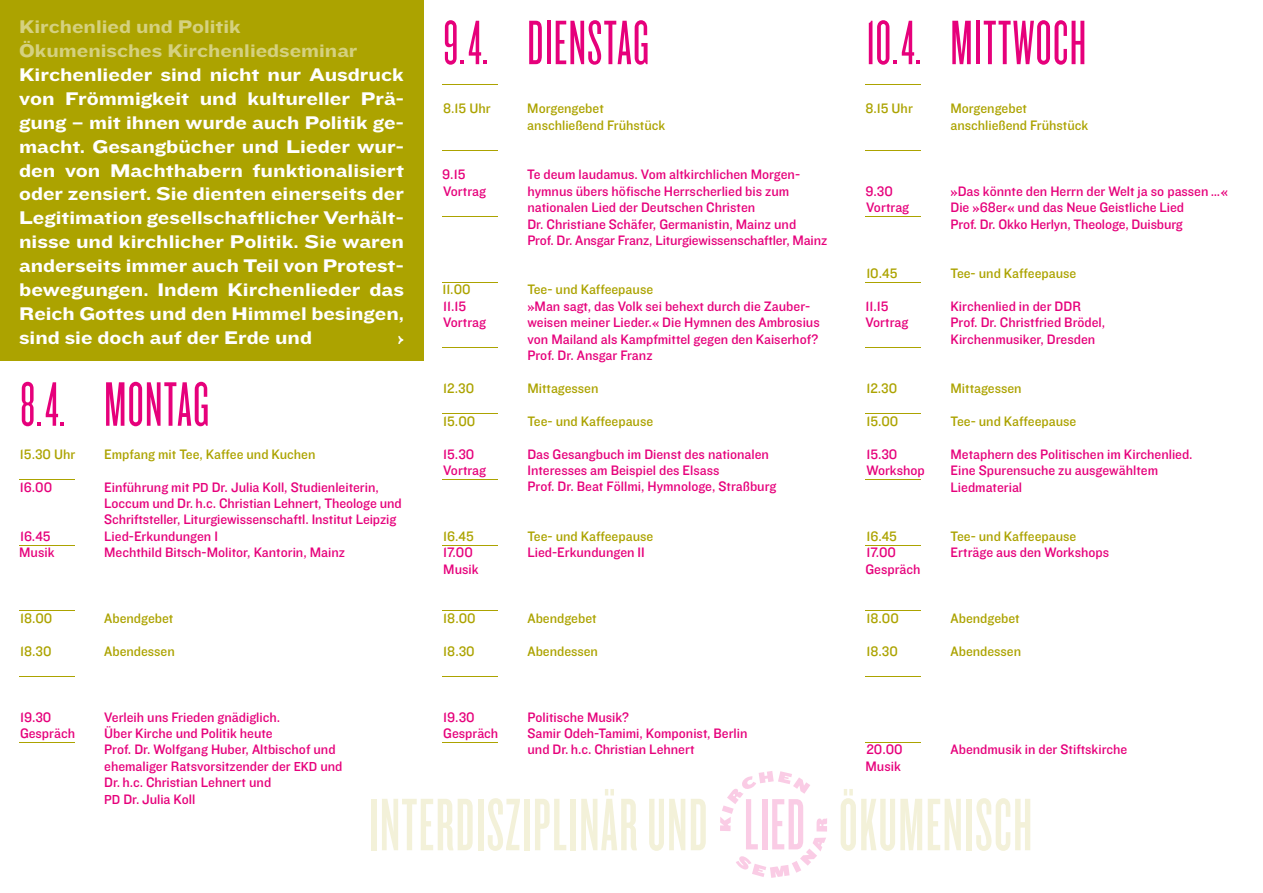
<style>
.page{position:relative;width:1263px;height:893px;background:#fff}
.page>*{position:absolute;margin:0;border:0;box-sizing:border-box;transform-origin:0 0}
.t1{font:77.25px "Knockout HTF46 Flyweight";letter-spacing:.02em;color:#f3f1d9}
.t2{font:65.25px "Knockout HTF26 Junior Flyweight";letter-spacing:.02em;color:#e6007b}
.t3{font:19.05px/23.9px "Knockout HTF53 Heviweight";color:#fff;text-align:justify}
.t4{font:19.05px/23.9px "Knockout HTF53 Heviweight";color:#d5d180}
.t5{font:14.25px/16.5px "Knockout HTF31 Junior Middlewt";color:#e6007b}
.t6{font:14.25px/16.5px "Knockout HTF31 Junior Middlewt";color:#aca300}
.s1{font-size:40.5px}
.s2{font-size:13.5px}
</style>
<div class="page">
<hr style="left:442px;top:479px;width:55px;height:1px;background:#aca300">
<hr style="left:865px;top:479px;width:56px;height:1px;background:#aca300">
<hr style="left:19px;top:479px;width:55px;height:1px;background:#aca300">
<hr style="left:442px;top:413px;width:55px;height:1px;background:#aca300">
<hr style="left:865px;top:413px;width:56px;height:1px;background:#aca300">
<hr style="left:442px;top:348px;width:55px;height:1px;background:#aca300">
<hr style="left:865px;top:348px;width:56px;height:1px;background:#aca300">
<hr style="left:442px;top:282px;width:55px;height:1px;background:#aca300">
<hr style="left:865px;top:282px;width:56px;height:1px;background:#aca300">
<hr style="left:442px;top:216px;width:55px;height:1px;background:#aca300">
<hr style="left:865px;top:216px;width:56px;height:1px;background:#aca300">
<hr style="left:442px;top:150px;width:55px;height:1px;background:#aca300">
<hr style="left:865px;top:150px;width:56px;height:1px;background:#aca300">
<hr style="left:442px;top:85px;width:55px;height:1px;background:#aca300">
<hr style="left:865px;top:85px;width:56px;height:1px;background:#aca300">
<hr style="left:442px;top:545px;width:55px;height:1px;background:#aca300">
<hr style="left:865px;top:545px;width:56px;height:1px;background:#aca300">
<hr style="left:19px;top:545px;width:55px;height:1px;background:#aca300">
<hr style="left:442px;top:611px;width:55px;height:1px;background:#aca300">
<hr style="left:865px;top:611px;width:56px;height:1px;background:#aca300">
<hr style="left:19px;top:611px;width:55px;height:1px;background:#aca300">
<hr style="left:442px;top:676px;width:55px;height:1px;background:#aca300">
<hr style="left:865px;top:676px;width:56px;height:1px;background:#aca300">
<hr style="left:19px;top:676px;width:55px;height:1px;background:#aca300">
<hr style="left:442px;top:742px;width:55px;height:1px;background:#aca300">
<hr style="left:865px;top:742px;width:56px;height:1px;background:#aca300">
<hr style="left:19px;top:742px;width:55px;height:1px;background:#aca300">
<div style="left:0;top:0;width:423px;height:360px;background:#aca300"></div>
<svg style="left:720px;top:771px;width:107px;height:107px"></svg>
<h3 class="t4" style="left:19px;top:15px;width:340px">Kirchenlied und Politik<br>Ökumenisches Kirchenliedseminar</h3>
<p class="t3" style="left:19px;top:63px;width:386px">Kirchenlieder sind nicht nur Ausdruck von Frömmigkeit und kultureller Prä&shy;gung – mit ihnen wurde auch Politik ge&shy;macht. Gesangbücher und Lieder wur&shy;den von Machthabern funktionalisiert oder zensiert. Sie dienten einerseits der Legitimation gesellschaftlicher Verhält&shy;nisse und kirchlicher Politik. Sie waren anderseits immer auch Teil von Protest&shy;bewegungen. Indem Kirchenlieder das Reich Gottes und den Himmel besingen, sind sie doch auf der Erde und</p>
<h3 class="t3" style="left:397px;top:326px;width:8px">›</h3>
<h2 class="t2" style="left:20px;top:372px;width:191px">8<span class="s1">.</span>4<span class="s1">.</span> MONTAG</h2>
<p class="t6" style="left:20px;top:446px;width:57px">15.30 Uhr</p>
<p class="t6" style="left:104px;top:446px;width:213px">Empfang mit Tee, Kaffee und Kuchen</p>
<p class="t5" style="left:20px;top:479px;width:34px">16.00</p>
<p class="t5" style="left:104px;top:479px;width:299px">Einführung mit <span class="s2">PD</span> Dr. Julia Koll, Studienleiterin,<br>Loccum und Dr. h.c. Christian Lehnert, Theologe und<br>Schriftsteller, Liturgiewissenschaftl. Institut Leipzig</p>
<p class="t5" style="left:20px;top:528px;width:32px">16.45</p>
<p class="t5" style="left:104px;top:528px;width:115px">Lied-Erkundungen I</p>
<p class="t5" style="left:19px;top:545px;width:37px">Musik</p>
<p class="t5" style="left:104px;top:545px;width:242px">Mechthild Bitsch-Molitor, Kantorin, Mainz</p>
<p class="t6" style="left:20px;top:610px;width:34px">18.00</p>
<p class="t6" style="left:104px;top:610px;width:71px">Abendgebet</p>
<p class="t6" style="left:20px;top:643px;width:33px">18.30</p>
<p class="t6" style="left:104px;top:643px;width:72px">Abendessen</p>
<h2 class="t2" style="left:443px;top:11px;width:207px">9<span class="s1">.</span>4<span class="s1">.</span> DIENSTAG</h2>
<h2 class="t2" style="left:866px;top:11px;width:221px">10<span class="s1">.</span>4<span class="s1">.</span> MITTWOCH</h2>
<p class="t6" style="left:443px;top:101px;width:49px">8.15 Uhr</p>
<p class="t6" style="left:527px;top:101px;width:139px">Morgengebet anschließend Frühstück</p>
<p class="t5" style="left:442px;top:167px;width:25px">9.15</p>
<p class="t5" style="left:527px;top:167px;width:274px">Te deum laudamus. Vom altkirchlichen Morgen-</p>
<p class="t5" style="left:443px;top:183px;width:44px">Vortrag</p>
<p class="t5" style="left:527px;top:183px;width:301px">hymnus übers höfische Herrscherlied bis zum nationalen Lied der Deutschen Christen<br>Dr. Christiane Schäfer, Germanistin, Mainz und<br>Prof. Dr. Ansgar Franz, Liturgiewissenschaftler, Mainz</p>
<p class="t6" style="left:442px;top:282px;width:30px">11.00</p>
<p class="t6" style="left:527px;top:282px;width:127px">Tee- und Kaffeepause</p>
<p class="t5" style="left:443px;top:298px;width:25px">11.15</p>
<p class="t5" style="left:527px;top:298px;width:284px">»Man sagt, das Volk sei behext durch die Zauber-</p>
<p class="t5" style="left:443px;top:315px;width:44px">Vortrag</p>
<p class="t5" style="left:527px;top:315px;width:294px;text-align:justify">weisen meiner Lieder.« Die Hymnen des Ambrosius von Mailand als Kampfmittel gegen den Kaiserhof?<br>Prof. Dr. Ansgar Franz</p>
<p class="t6" style="left:443px;top:380px;width:32px">12.30</p>
<p class="t6" style="left:527px;top:380px;width:73px">Mittagessen</p>
<p class="t6" style="left:443px;top:413px;width:34px">15.00</p>
<p class="t6" style="left:527px;top:413px;width:127px">Tee- und Kaffeepause</p>
<p class="t5" style="left:443px;top:446px;width:33px">15.30</p>
<p class="t5" style="left:527px;top:446px;width:243px">Das Gesangbuch im Dienst des nationalen</p>
<p class="t5" style="left:443px;top:462px;width:44px">Vortrag</p>
<p class="t5" style="left:527px;top:462px;width:250px">Interesses am Beispiel des Elsass<br>Prof. Dr. Beat Föllmi, Hymnologe, Straßburg</p>
<p class="t6" style="left:443px;top:528px;width:32px">16.45</p>
<p class="t6" style="left:527px;top:528px;width:127px">Tee- und Kaffeepause</p>
<p class="t5" style="left:443px;top:545px;width:31px">17.00</p>
<p class="t5" style="left:527px;top:545px;width:119px">Lied-Erkundungen II</p>
<p class="t5" style="left:443px;top:561px;width:37px">Musik</p>
<p class="t6" style="left:443px;top:610px;width:34px">18.00</p>
<p class="t6" style="left:527px;top:610px;width:71px">Abendgebet</p>
<p class="t6" style="left:443px;top:643px;width:33px">18.30</p>
<p class="t6" style="left:527px;top:643px;width:72px">Abendessen</p>
<p class="t6" style="left:865px;top:101px;width:49px">8.15 Uhr</p>
<p class="t6" style="left:950px;top:101px;width:139px">Morgengebet anschließend Frühstück</p>
<p class="t5" style="left:865px;top:183px;width:29px">9.30</p>
<p class="t5" style="left:950px;top:183px;width:279px">»Das könnte den Herrn der Welt ja so passen …«</p>
<p class="t5" style="left:866px;top:200px;width:44px">Vortrag</p>
<p class="t5" style="left:950px;top:200px;width:235px">Die »68er« und das Neue Geistliche Lied<br>Prof. Dr. Okko Herlyn, Theologe, Duisburg</p>
<p class="t6" style="left:866px;top:265px;width:33px">10.45</p>
<p class="t6" style="left:950px;top:265px;width:127px">Tee- und Kaffeepause</p>
<p class="t5" style="left:865px;top:298px;width:25px">11.15</p>
<p class="t5" style="left:950px;top:298px;width:132px">Kirchenlied in der DDR</p>
<p class="t5" style="left:865px;top:315px;width:44px">Vortrag</p>
<p class="t5" style="left:950px;top:315px;width:156px">Prof. Dr. Christfried Brödel,<br>Kirchenmusiker, Dresden</p>
<p class="t6" style="left:866px;top:380px;width:32px">12.30</p>
<p class="t6" style="left:950px;top:380px;width:73px">Mittagessen</p>
<p class="t6" style="left:866px;top:413px;width:34px">15.00</p>
<p class="t6" style="left:950px;top:413px;width:127px">Tee- und Kaffeepause</p>
<p class="t5" style="left:866px;top:446px;width:33px">15.30</p>
<p class="t5" style="left:950px;top:446px;width:244px">Metaphern des Politischen im Kirchenlied.</p>
<p class="t5" style="left:866px;top:462px;width:60px">Workshop</p>
<p class="t5" style="left:950px;top:462px;width:209px">Eine Spurensuche zu ausgewähltem<br>Liedmaterial</p>
<p class="t6" style="left:866px;top:528px;width:32px">16.45</p>
<p class="t6" style="left:950px;top:528px;width:127px">Tee- und Kaffeepause</p>
<p class="t5" style="left:866px;top:545px;width:31px">17.00</p>
<p class="t5" style="left:950px;top:545px;width:160px">Erträge aus den Workshops</p>
<p class="t5" style="left:865px;top:561px;width:57px">Gespräch</p>
<p class="t6" style="left:866px;top:610px;width:34px">18.00</p>
<p class="t6" style="left:950px;top:610px;width:71px">Abendgebet</p>
<p class="t6" style="left:866px;top:643px;width:33px">18.30</p>
<p class="t6" style="left:950px;top:643px;width:72px">Abendessen</p>
<p class="t5" style="left:20px;top:709px;width:33px">19.30</p>
<p class="t5" style="left:104px;top:709px;width:177px">Verleih uns Frieden gnädiglich.</p>
<p class="t5" style="left:20px;top:725px;width:57px">Gespräch</p>
<p class="t5" style="left:104px;top:725px;width:240px">Über Kirche und Politik heute<br>Prof. Dr. Wolfgang Huber, Altbischof und ehemaliger Ratsvorsitzender der <span class="s2">EKD</span> und<br>Dr. h.c. Christian Lehnert und<br><span class="s2">PD</span> Dr. Julia Koll</p>
<p class="t5" style="left:443px;top:709px;width:33px">19.30</p>
<p class="t5" style="left:527px;top:709px;width:103px">Politische Musik?</p>
<p class="t5" style="left:443px;top:725px;width:57px">Gespräch</p>
<p class="t5" style="left:527px;top:725px;width:221px">Samir Odeh-Tamimi, Komponist, Berlin und Dr. h.c. Christian Lehnert</p>
<p class="t5" style="left:866px;top:742px;width:38px">20.00</p>
<p class="t5" style="left:950px;top:742px;width:178px">Abendmusik in der Stiftskirche</p>
<p class="t5" style="left:865px;top:758px;width:37px">Musik</p>
<h1 class="t1" style="left:369px;top:786px;width:340px">INTERDISZIPLINÄR UND</h1>
<h1 class="t1" style="left:839px;top:786px;width:195px">ÖKUMENISCH</h1>
</div>
